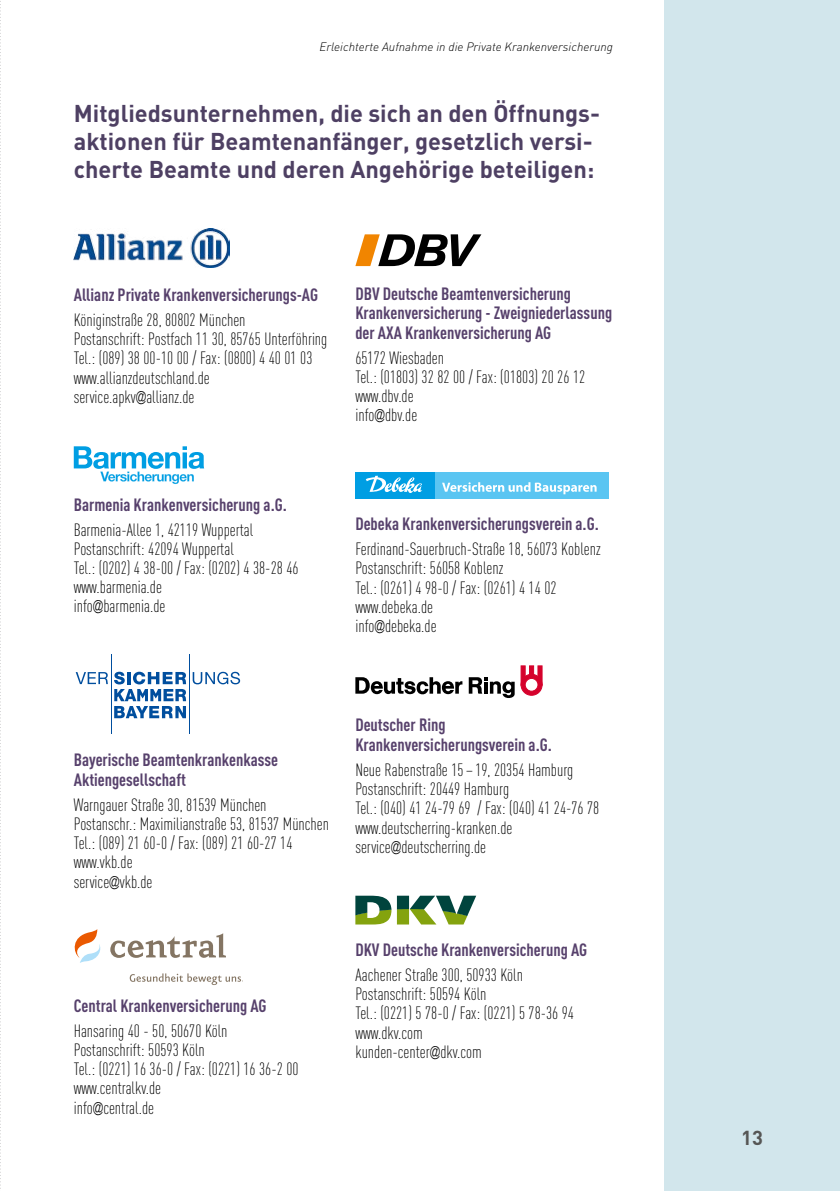
<style>
.page{position:relative;width:840px;height:1191px;background:#fff}
.page>*{position:absolute;margin:0;border:0;box-sizing:border-box;transform-origin:0 0}
.t1{font:700 24px/27.8px "DIN";color:#4e4063}
.t2{font:700 20px "DIN";color:#565655}
.t3{font:300 condensed 17.6px/19.2px "DINOT";color:#000}
.t4{font:700 condensed 17.6px/19.6px "DINOT";color:#57416c}
.t5{font:italic 300 12px "DIN";color:#000}
.s1{font-family:"Univers LT Std"}
</style>
<div class="page">
<div style="left:663px;top:0;width:176px;height:1191px;background:#d2e6ec"></div>
<svg style="left:0;top:1px;width:1px;height:1188px"></svg>
<img style="left:74px;top:229px;width:155px;height:38px">
<svg style="left:74px;top:446px;width:130px;height:38px"></svg>
<hr style="left:110px;top:655px;width:1px;height:79px;background:#004e9e">
<hr style="left:189px;top:655px;width:1px;height:79px;background:#004e9e">
<svg style="left:76px;top:672px;width:32px;height:12px"></svg>
<svg style="left:192px;top:672px;width:48px;height:12px"></svg>
<svg style="left:114px;top:671px;width:72px;height:47px"></svg>
<svg style="left:74px;top:929px;width:27px;height:34px"></svg>
<svg style="left:110px;top:933px;width:116px;height:25px"></svg>
<svg style="left:130px;top:973px;width:113px;height:12px"></svg>
<svg style="left:355px;top:234px;width:126px;height:32px"></svg>
<div style="left:355px;top:472px;width:80px;height:26px;background:#009ee3"></div>
<div style="left:435px;top:472px;width:173px;height:26px;background:#5ac5f2"></div>
<svg style="left:442px;top:482px;width:154px;height:12px"></svg>
<svg style="left:365px;top:476px;width:58px;height:17px"></svg>
<svg style="left:468px;top:677px;width:46px;height:21px"></svg>
<svg style="left:355px;top:677px;width:107px;height:17px"></svg>
<svg style="left:520px;top:666px;width:22px;height:29px"></svg>
<svg style="left:355px;top:895px;width:121px;height:29px"></svg>
<p class="t5" style="left:319px;top:39px;width:295px">Erleichterte Aufnahme in die Private Krankenversicherung</p>
<h1 class="t1" style="left:74px;top:98px;width:527px">Mitgliedsunternehmen, die sich an den Öffnungs&shy;aktionen für Beamtenanfänger, gesetzlich versi&shy;cherte Beamte und deren Angehörige beteiligen:</h1>
<p class="t4" style="left:74px;top:284px;width:246px">Allianz Private Krankenversicherungs-AG</p>
<p class="t3" style="left:74px;top:309px;width:255px">Königinstraße 28, 80802 München<br>Postanschrift: Postfach 11 30, 85765 Unterföhring Tel.: (089) 38 00-10 00 / Fax: (0800) 4 40 01 03 www.allianzdeutschland.de service.apkv<span class="s1">@</span>allianz.de</p>
<p class="t4" style="left:355px;top:283px;width:258px">DBV Deutsche Beamtenversicherung<br>Krankenversicherung - Zweigniederlassung der AXA Krankenversicherung AG</p>
<p class="t3" style="left:355px;top:347px;width:231px">65172 Wiesbaden<br>Tel.: (01803) 32 82 00 / Fax: (01803) 20 26 12 www.dbv.de<br>info<span class="s1">@</span>dbv.de</p>
<p class="t4" style="left:74px;top:494px;width:214px">Barmenia Krankenversicherung a.G.</p>
<p class="t3" style="left:74px;top:519px;width:226px">Barmenia-Allee 1, 42119 Wuppertal<br>Postanschrift: 42094 Wuppertal<br>Tel.: (0202) 4 38-00 / Fax: (0202) 4 38-28 46 www.barmenia.de<br>info<span class="s1">@</span>barmenia.de</p>
<p class="t4" style="left:355px;top:513px;width:245px">Debeka Krankenversicherungsverein a.G.</p>
<p class="t3" style="left:355px;top:538px;width:246px">Ferdinand-Sauerbruch-Straße 18, 56073 Koblenz<br>Postanschrift: 56058 Koblenz<br>Tel.: (0261) 4 98-0 / Fax: (0261) 4 14 02 www.debeka.de<br>info<span class="s1">@</span>debeka.de</p>
<p class="t4" style="left:74px;top:749px;width:206px">Bayerische Beamtenkrankenkasse<br>Aktiengesellschaft</p>
<p class="t3" style="left:74px;top:794px;width:257px">Warngauer Straße 30, 81539 München<br>Postanschr.: Maximilianstraße 53, 81537 München<br>Tel.: (089) 21 60-0 / Fax: (089) 21 60-27 14 www.vkb.de<br>service<span class="s1">@</span>vkb.de</p>
<p class="t4" style="left:74px;top:995px;width:194px">Central Krankenversicherung AG</p>
<p class="t3" style="left:74px;top:1020px;width:226px">Hansaring 40 - 50, 50670 Köln<br>Postanschrift: 50593 Köln<br>Tel.: (0221) 16 36-0 / Fax: (0221) 16 36-2 00 www.centralkv.de<br>info<span class="s1">@</span>central.de</p>
<p class="t4" style="left:355px;top:714px;width:198px">Deutscher Ring<br>Krankenversicherungsverein a.G.</p>
<p class="t3" style="left:355px;top:759px;width:245px">Neue Rabenstraße 15 – 19, 20354 Hamburg Postanschrift: 20449 Hamburg<br>Tel.: (040) 41 24-79 69 / Fax: (040) 41 24-76 78 www.deutscherring-kranken.de service<span class="s1">@</span>deutscherring.de</p>
<p class="t4" style="left:355px;top:939px;width:233px">DKV Deutsche Krankenversicherung AG</p>
<p class="t3" style="left:355px;top:964px;width:220px">Aachener Straße 300, 50933 Köln<br>Postanschrift: 50594 Köln<br>Tel.: (0221) 5 78-0 / Fax: (0221) 5 78-36 94 www.dkv.com<br>kunden-center<span class="s1">@</span>dkv.com</p>
<p class="t2" style="left:740px;top:1124px;width:23px">13</p>
</div>
